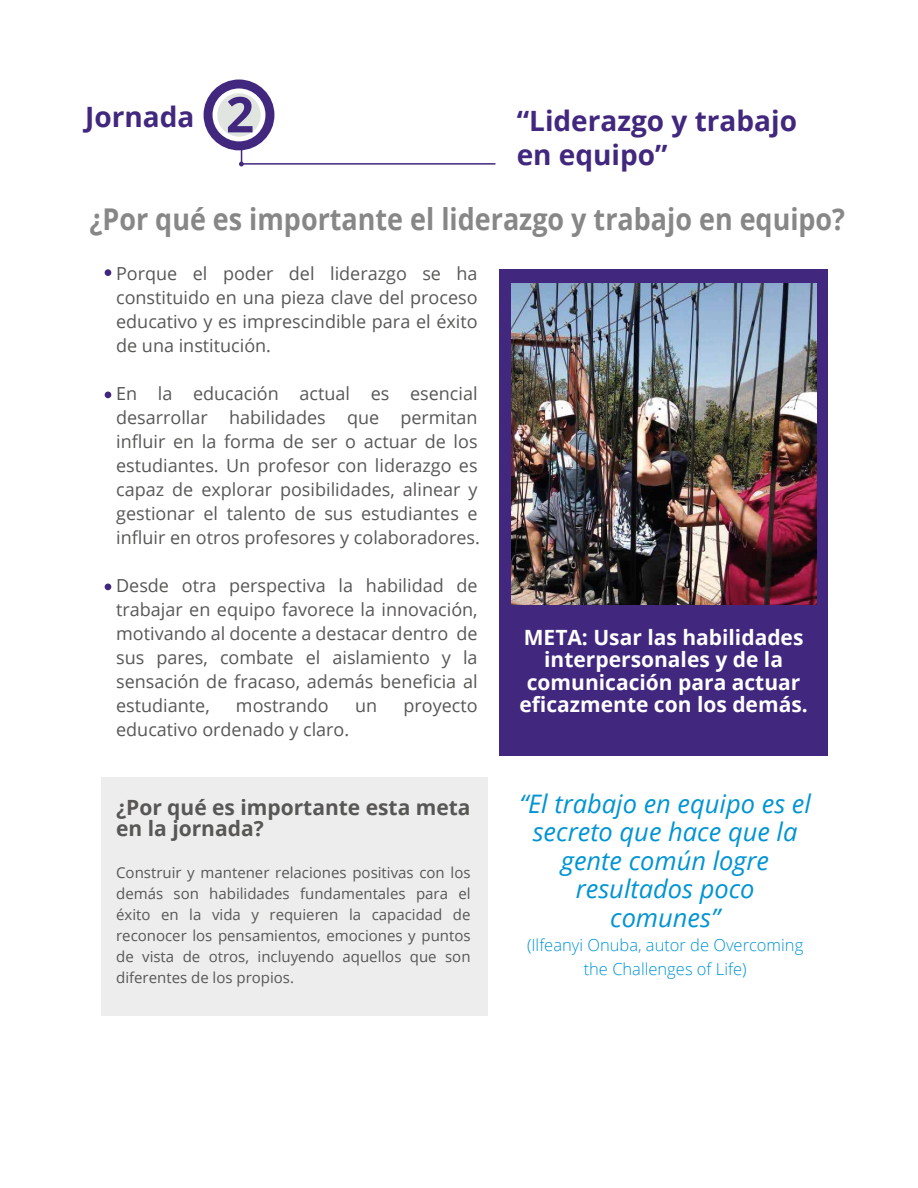
<style>
.page{position:relative;width:918px;height:1188px;background:#fff}
.page>*{position:absolute;margin:0;border:0;box-sizing:border-box;transform-origin:0 0}
.t1{font:700 30px "Open Sans";color:#878787;scale:.9 1}
.t2{font:700 28.05px/34.2px "Open Sans";color:#41277e}
.t3{font:italic 25.5px/28.5px "Open Sans";color:#0094d3;text-align:center}
.t4{font:700 21px/22.5px "Open Sans";color:#fff;text-align:center}
.t5{font:700 21px/21px "Open Sans";color:#585756}
.t6{font:18px/24px "Open Sans";color:#585756;text-align:justify}
.t7{font:300 16.5px/24px "Open Sans";color:#0094d3;text-align:center}
.t8{font:15px/21px "Open Sans";color:#585756;text-align:justify}
</style>
<div class="page">
<div style="left:101px;top:777px;width:386px;height:239px;background:#ededed"></div>
<div style="left:105px;top:269px;width:6px;height:7px;background:#41277e;border-radius:50%"></div>
<svg style="left:105px;top:392px;width:6px;height:6px"></svg>
<svg style="left:105px;top:584px;width:6px;height:6px"></svg>
<div style="left:500px;top:269px;width:328px;height:486px;background:#41277e"></div>
<hr style="left:242px;top:163px;width:253px;height:2px;background:#41277e">
<svg style="left:204px;top:80px;width:70px;height:86px"></svg>
<img style="left:512px;top:283px;width:304px;height:322px">
<h2 class="t2" style="left:85px;top:99px;width:111px">Jornada</h2>
<h2 class="t2" style="left:517px;top:103px;width:282px">“Liderazgo y trabajo en equipo”</h2>
<h1 class="t1" style="left:90px;top:198px;width:841px">¿Por qué es importante el liderazgo y trabajo en equipo?</h1>
<p class="t6" style="left:116px;top:261px;width:363px">Porque el poder del liderazgo se ha constituido en una pieza clave del proceso educativo y es imprescindible para el éxito de una institución.</p>
<p class="t6" style="left:116px;top:381px;width:365px;text-align:left">En la educación actual es esencial desarrollar habilidades que permitan influir en la forma de ser o actuar de los estudiantes. Un profesor con liderazgo es capaz de explorar posibilidades, alinear y gestionar el talento de sus estudiantes e influir en otros profesores y colaboradores.</p>
<p class="t6" style="left:116px;top:573px;width:363px">Desde otra perspectiva la habilidad de trabajar en equipo favorece la innovación, motivando al docente a destacar dentro de sus pares, combate el aislamiento y la sensación de fracaso, además beneficia al estudiante,</p>
<p class="t6" style="left:236px;top:693px;width:94px">mostrando</p>
<p class="t6" style="left:355px;top:693px;width:24px">un</p>
<p class="t6" style="left:403px;top:693px;width:76px">proyecto</p>
<p class="t6" style="left:116px;top:717px;width:235px">educativo ordenado y claro.</p>
<p class="t5" style="left:116px;top:796px;width:356px">¿Por qué es importante esta meta en la jornada?</p>
<p class="t8" style="left:116px;top:861px;width:356px">Construir y mantener relaciones positivas con los demás son habilidades fundamentales para el éxito en la vida y requieren la capacidad de reconocer los pensamientos, emociones y puntos de vista de otros, incluyendo aquellos que son diferentes de los propios.</p>
<p class="t4" style="left:520px;top:625px;width:290px">META: Usar las habilidades interpersonales y de la comunicación para actuar eficazmente con los demás.</p>
<h3 class="t3" style="left:519px;top:788px;width:293px">“El trabajo en equipo es el secreto que hace que la gente común logre resultados poco comunes”</h3>
<p class="t7" style="left:527px;top:932px;width:278px">(Ilfeanyi Onuba, autor de Overcoming the Challenges of Life)</p>
</div>
